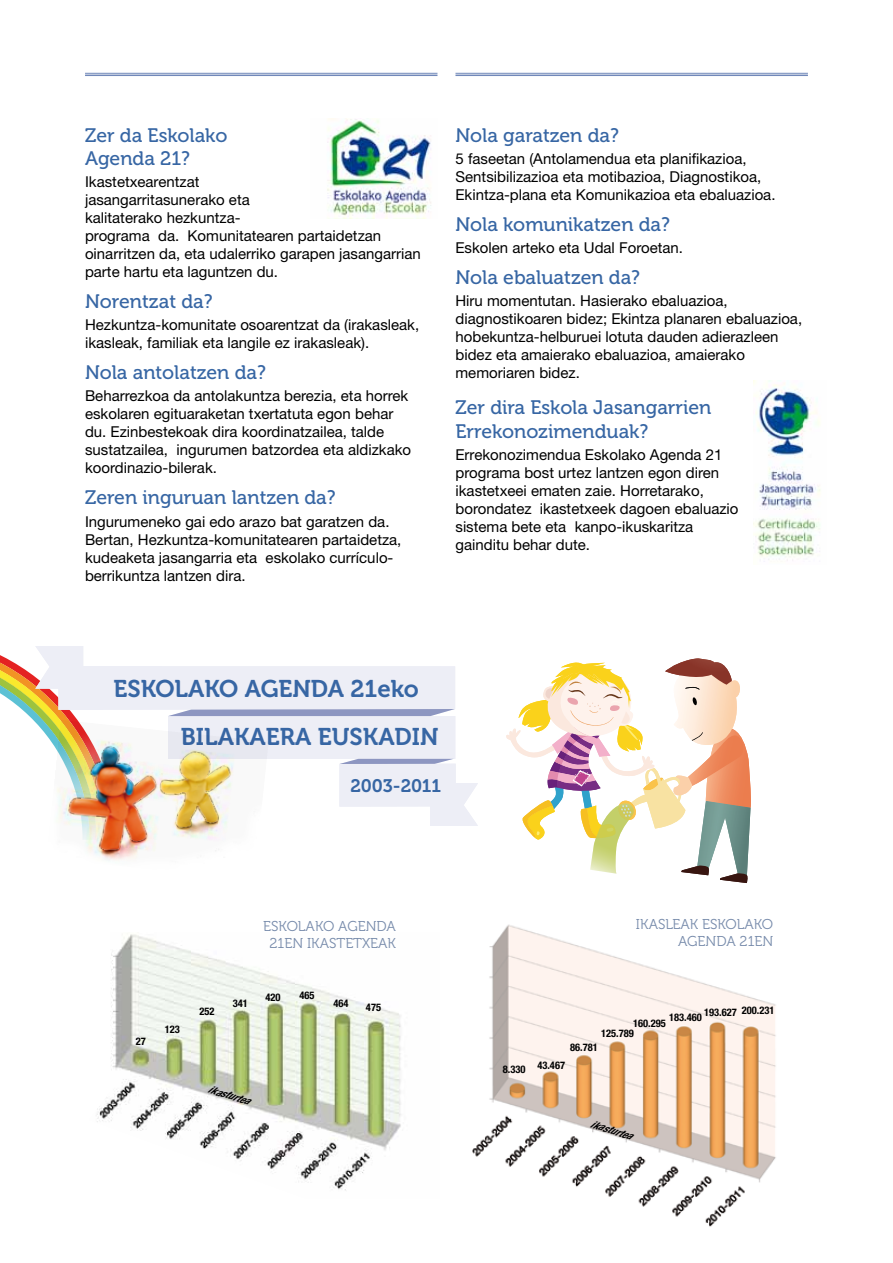
<style>
.page{position:relative;width:893px;height:1263px;background:#fff}
.page>*{position:absolute;margin:0;border:0;box-sizing:border-box;transform-origin:0 0}
.t1{font:24.15px/47.8px "Museo 700";color:#3766a4}
.t2{font:19.5px/23.4px "Museo 500";color:#3766a4}
.t3{font:18.15px "Museo 700";letter-spacing:-.005em;color:#3766a4}
.t4{font:15px/18px "Helvetica Neue";color:#000}
.t5{font:14.25px/17.1px "Museo 300";color:#768aaa;text-align:center}
.t6{font:700 condensed 10.5px "Helvetica Neue";color:#000}
.t7{font:italic 700 condensed 10.5px "Helvetica Neue";color:#000}
</style>
<div class="page">
<svg style="left:0;top:655px;width:35px;height:67px"></svg>
<img style="left:97px;top:934px;width:304px;height:257px">
<img style="left:472px;top:924px;width:304px;height:303px">
<img style="left:327px;top:119px;width:104px;height:100px">
<img style="left:753px;top:380px;width:67px;height:182px">
<hr style="left:455px;top:73px;width:353px;height:1px;background:#7188b9">
<hr style="left:455px;top:75px;width:353px;height:1px;background:#7188b9">
<hr style="left:85px;top:73px;width:352px;height:1px;background:#7188b9">
<hr style="left:85px;top:75px;width:352px;height:1px;background:#7188b9">
<svg style="left:35px;top:646px;width:443px;height:180px;fill:#edeef6"></svg>
<svg style="left:168px;top:709px;width:287px;height:7px;background:#9aa2c8"></svg>
<svg style="left:339px;top:759px;width:115px;height:5px"></svg>
<img style="left:46px;top:720px;width:222px;height:141px">
<svg style="left:506px;top:658px;width:245px;height:225px"></svg>
<h2 class="t2" style="left:85px;top:124px;width:144px">Zer da Eskolako<br>Agenda 21?</h2>
<p class="t4" style="left:85px;top:173px;width:337px">Ikastetxearentzat<br>jasangarritasunerako eta<br>kalitaterako hezkuntza-<br>programa da. Komunitatearen partaidetzan oinarritzen da, eta udalerriko garapen jasangarrian parte hartu eta laguntzen du.</p>
<h2 class="t2" style="left:85px;top:290px;width:129px">Norentzat da?</h2>
<p class="t4" style="left:85px;top:316px;width:336px">Hezkuntza-komunitate osoarentzat da (irakasleak, ikasleak, familiak eta langile ez irakasleak).</p>
<h2 class="t2" style="left:85px;top:361px;width:182px">Nola antolatzen da?</h2>
<p class="t4" style="left:85px;top:387px;width:328px">Beharrezkoa da antolakuntza berezia, eta horrek eskolaren egituaraketan txertatuta egon behar du. Ezinbestekoak dira koordinatzailea, talde sustatzailea, ingurumen batzordea eta aldizkako koordinazio-bilerak.</p>
<h2 class="t2" style="left:85px;top:486px;width:252px">Zeren inguruan lantzen da?</h2>
<p class="t4" style="left:85px;top:512px;width:318px">Ingurumeneko gai edo arazo bat garatzen da.<br>Bertan, Hezkuntza-komunitatearen partaidetza, kudeaketa jasangarria eta eskolako currículo&shy;berrikuntza lantzen dira.</p>
<h2 class="t2" style="left:455px;top:124px;width:165px">Nola garatzen da?</h2>
<p class="t4" style="left:455px;top:149px;width:322px">5 faseetan (Antolamendua eta planifikazioa,<br>Sentsibilizazioa eta motibazioa, Diagnostikoa,<br>Ekintza-plana eta Komunikazioa eta ebaluazioa.</p>
<h2 class="t2" style="left:455px;top:213px;width:216px">Nola komunikatzen da?</h2>
<p class="t4" style="left:455px;top:238px;width:229px">Eskolen arteko eta Udal Foroetan.</p>
<h2 class="t2" style="left:455px;top:266px;width:186px">Nola ebaluatzen da?</h2>
<p class="t4" style="left:455px;top:291px;width:348px">Hiru momentutan. Hasierako ebaluazioa, diagnostikoaren bidez; Ekintza planaren ebaluazioa, hobekuntza-helburuei lotuta dauden adierazleen bidez eta amaierako ebaluazioa, amaierako memoriaren bidez.</p>
<h2 class="t2" style="left:455px;top:396px;width:258px">Zer dira Eskola Jasangarrien<br>Errekonozimenduak?</h2>
<p class="t4" style="left:455px;top:445px;width:285px">Errekonozimendua Eskolako Agenda 21 programa bost urtez lantzen egon diren ikastetxeei ematen zaie. Horretarako, borondatez ikastetxeek dagoen ebaluazio sistema bete eta kanpo-ikuskaritza gainditu behar dute.</p>
<h1 class="t1" style="left:85px;top:665px;width:357px">EVOLUCIÓN DE LA AGENDA 21</h1>
<h1 class="t1" style="left:181px;top:665px;width:260px;text-indent:-67px">ESKOLAKO AGENDA 21eko<br>BILAKAERA EUSKADIN</h1>
<h1 class="t1" style="left:181px;top:713px;width:258px">ESCOLAR EN EUSKADI</h1>
<p class="t3" style="left:350px;top:775px;width:92px">2003-2011</p>
<p class="t6" style="left:136px;top:1034px;width:12px">27</p>
<p class="t6" style="left:165px;top:1023px;width:17px">123</p>
<p class="t5" style="left:263px;top:918px;width:134px">ESKOLAKO AGENDA<br>21EN IKASTETXEAK</p>
<p class="t5" style="left:636px;top:916px;width:139px;text-align:right">IKASLEAK ESKOLAKO<br>AGENDA 21EN</p>
<p class="t6" style="left:199px;top:1005px;width:17px">252</p>
<p class="t6" style="left:233px;top:997px;width:17px">341</p>
<p class="t6" style="left:265px;top:990px;width:17px">420</p>
<p class="t6" style="left:299px;top:989px;width:17px">465</p>
<p class="t6" style="left:333px;top:997px;width:17px">464</p>
<p class="t6" style="left:366px;top:1001px;width:17px">475</p>
<p class="t7" style="left:210px;top:1083px;width:44px;rotate:17deg">ikasturtea</p>
<p class="t6" style="left:669px;top:1006px;width:107px">183.460 193.627 200.231</p>
<p class="t6" style="left:633px;top:1017px;width:34px">160.295</p>
<p class="t6" style="left:601px;top:1027px;width:34px">125.789</p>
<p class="t6" style="left:570px;top:1041px;width:29px">86.781</p>
<p class="t6" style="left:503px;top:1059px;width:64px">8.330 43.467</p>
<p class="t7" style="left:593px;top:1117px;width:44px;rotate:17deg">ikasturtea</p>
</div>
